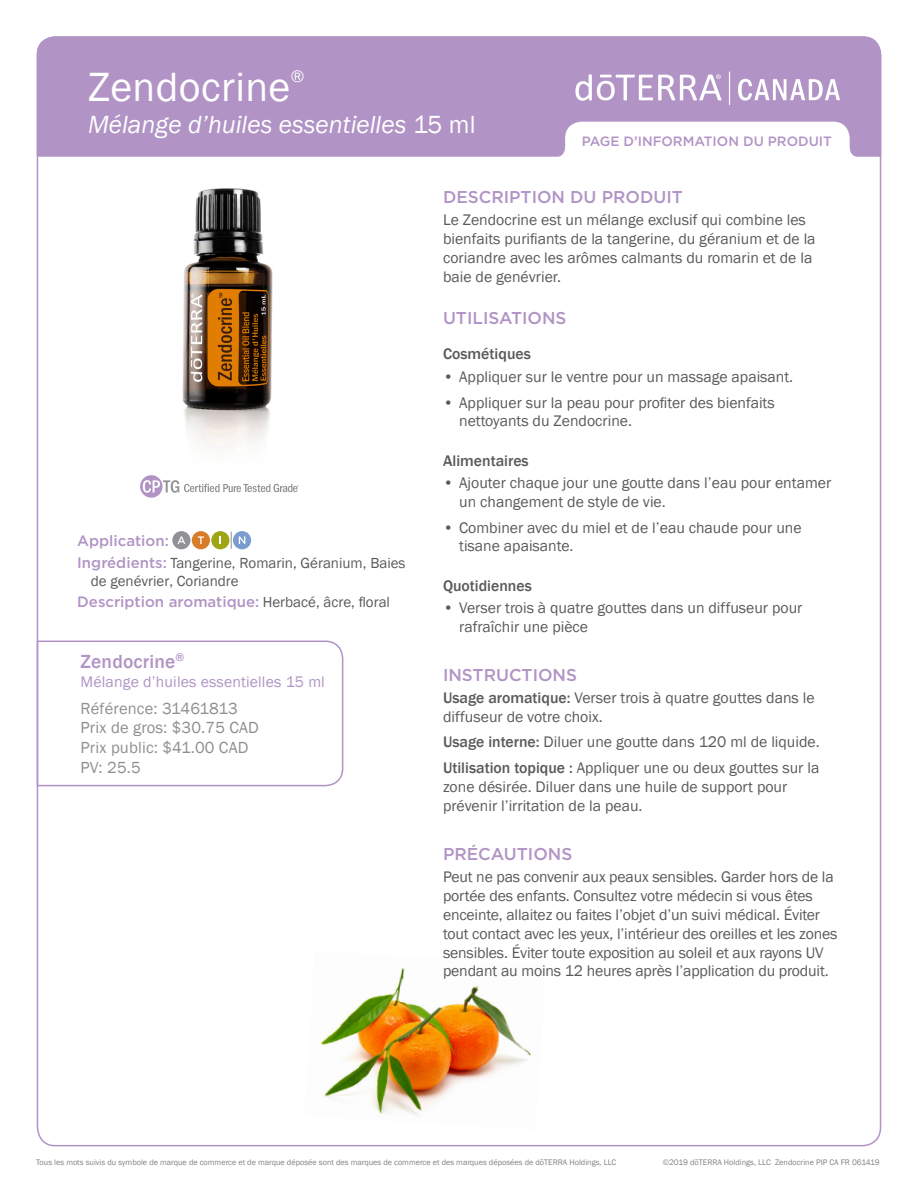
<style>
.page{position:relative;width:918px;height:1188px;background:#fff}
.page>*{position:absolute;margin:0;border:0;box-sizing:border-box;transform-origin:0 0}
.t1{font:42px "Franklin Gothic";letter-spacing:.01em;color:#fff}
.t2{font:italic 25.5px "Franklin Gothic";color:#fff}
.Tag_H1{font:500 19.5px "Franklin Gothic";letter-spacing:.01em;color:#b194c5}
.t3{font:17.55px "Franklin Gothic";color:#fff}
.Purple_Headers{font:500 17.1px "Gotham";color:#b194c5}
.Tag_details{font:16.5px "Franklin Gothic";letter-spacing:.01em;color:#8d8f92}
.Body{font:15.75px/18.9px "Franklin Gothic";color:#5a5a5d}
.Directions_Bold_Attr{font:15.75px/18.9px "Franklin Gothic";color:#5a5a5d}
.Uses__Cosmetic__Food{font:500 15.75px "Franklin Gothic";color:#5a5a5d}
.Tag_H2{font:15.75px "Franklin Gothic";letter-spacing:.01em;color:#b194c5}
.Oil_Attribute_Panel{font:15px/18px "Franklin Gothic";color:#5a5a5d}
.Oil_Attribute_Panel-2{font:500 15px "Gotham";color:#b194c5}
.Purple_Headers-2{font:500 13.5px "Gotham";color:#b194c5}
.t4{font:8.25px "Franklin Gothic";color:#808285}
.s1{font-style:normal}
.s2{font-family:"Gotham";font-weight:500;color:#b194c5}
.s3{font-family:"Franklin Gothic";font-weight:400;color:#5a5a5d}
.s4{font-weight:500}
</style>
<div class="page">
<div style="left:37px;top:36px;width:844px;height:121px;background:#b194c5"></div>
<svg style="left:554px;top:122px;width:307px;height:35px"></svg>
<svg style="left:738px;top:79px;width:102px;height:22px"></svg>
<svg style="left:575px;top:74px;width:146px;height:27px"></svg>
<hr style="left:729px;top:71px;width:1px;height:34px;background:#fff">
<svg style="left:231px;top:532px;width:1px;height:17px"></svg>
<div style="left:172px;top:531px;width:19px;height:18px;background:#919295;border-radius:50%"></div>
<svg style="left:177px;top:536px;width:8px;height:8px"></svg>
<div style="left:192px;top:531px;width:18px;height:18px;background:#d77c29;border-radius:50%"></div>
<svg style="left:198px;top:536px;width:6px;height:8px"></svg>
<div style="left:211px;top:531px;width:18px;height:18px;background:#9ea615;border-radius:50%"></div>
<div style="left:233px;top:531px;width:18px;height:18px;background:#799cd1;border-radius:50%"></div>
<svg style="left:239px;top:536px;width:6px;height:8px"></svg>
<svg style="left:36px;top:640px;width:308px;height:147px"></svg>
<img style="left:182px;top:188px;width:91px;height:258px">
<img style="left:320px;top:967px;width:211px;height:149px">
<svg style="left:140px;top:475px;width:159px;height:23px"></svg>
<p class="t1" style="left:88px;top:61px;width:204px">Zendocrine</p>
<p class="t3" style="left:291px;top:65px;width:15px">®</p>
<p class="t2" style="left:88px;top:109px;width:389px">Mélange d’huiles essentielles <span class="s1">15 ml</span></p>
<p class="Purple_Headers-2" style="left:582px;top:132px;width:252px">PAGE D’INFORMATION DU PRODUIT</p>
<p class="Oil_Attribute_Panel-2" style="left:77px;top:531px;width:93px">Application:</p>
<p class="Oil_Attribute_Panel" style="left:91px;top:554px;width:316px;text-indent:-14px"><span class="s2">Ingrédients:</span> Tangerine, Romarin, Géranium, Baies de genévrier, Coriandre</p>
<p class="Oil_Attribute_Panel-2" style="left:77px;top:592px;width:314px">Description aromatique: <span class="s3">Herbacé, âcre, floral</span></p>
<p class="Tag_H1" style="left:81px;top:649px;width:105px">Zendocrine<sup>®</sup></p>
<p class="Tag_H2" style="left:81px;top:672px;width:246px">Mélange d’huiles essentielles 15 ml</p>
<p class="Tag_details" style="left:81px;top:698px;width:159px">Référence: 31461813</p>
<p class="Tag_details" style="left:81px;top:718px;width:180px">Prix de gros: $30.75 CAD</p>
<p class="Tag_details" style="left:81px;top:737px;width:169px">Prix public: $41.00 CAD</p>
<p class="Tag_details" style="left:81px;top:757px;width:62px">PV: 25.5</p>
<p class="Purple_Headers" style="left:443px;top:185px;width:241px">DESCRIPTION DU PRODUIT</p>
<p class="Body" style="left:443px;top:211px;width:374px">Le Zendocrine est un mélange exclusif qui combine les bienfaits purifiants de la tangerine, du géranium et de la coriandre avec les arômes calmants du romarin et de la baie de genévrier.</p>
<p class="Purple_Headers" style="left:443px;top:306px;width:125px">UTILISATIONS</p>
<p class="Uses__Cosmetic__Food" style="left:443px;top:344px;width:89px">Cosmétiques</p>
<p class="Body" style="left:443px;top:367px;width:352px">• Appliquer sur le ventre pour un massage apaisant.</p>
<p class="Body" style="left:459px;top:393px;width:317px;text-indent:-16px">• Appliquer sur la peau pour profiter des bienfaits nettoyants du Zendocrine.</p>
<p class="Uses__Cosmetic__Food" style="left:443px;top:451px;width:87px">Alimentaires</p>
<p class="Body" style="left:459px;top:474px;width:374px;text-indent:-16px">• Ajouter chaque jour une goutte dans l’eau pour entamer un changement de style de vie.</p>
<p class="Body" style="left:459px;top:518px;width:344px;text-indent:-16px">• Combiner avec du miel et de l’eau chaude pour une tisane apaisante.</p>
<p class="Uses__Cosmetic__Food" style="left:443px;top:576px;width:90px">Quotidiennes</p>
<p class="Body" style="left:459px;top:599px;width:345px;text-indent:-16px">• Verser trois à quatre gouttes dans un diffuseur pour rafraîchir une pièce</p>
<p class="Purple_Headers" style="left:443px;top:663px;width:136px">INSTRUCTIONS</p>
<p class="Directions_Bold_Attr" style="left:443px;top:689px;width:373px"><span class="s4">Usage aromatique:</span> Verser trois à quatre gouttes dans le diffuseur de votre choix.</p>
<p class="Directions_Bold_Attr" style="left:443px;top:733px;width:378px"><span class="s4">Usage interne:</span> Diluer une goutte dans 120 ml de liquide.</p>
<p class="Directions_Bold_Attr" style="left:443px;top:759px;width:378px"><span class="s4">Utilisation topique :</span> Appliquer une ou deux gouttes sur la zone désirée. Diluer dans une huile de support pour prévenir l’irritation de la peau.</p>
<p class="Purple_Headers" style="left:443px;top:842px;width:131px">PRÉCAUTIONS</p>
<p class="Body" style="left:443px;top:868px;width:396px">Peut ne pas convenir aux peaux sensibles. Garder hors de la portée des enfants. Consultez votre médecin si vous êtes enceinte, allaitez ou faites l’objet d’un suivi médical. Éviter tout contact avec les yeux, l’intérieur des oreilles et les zones sensibles. Éviter toute exposition au soleil et aux rayons UV pendant au moins 12 heures après l’application du produit.</p>
<p class="t4" style="left:36px;top:1157px;width:582px">Tous les mots suivis du symbole de marque de commerce et de marque déposée sont des marques de commerce et des marques déposées de dōTERRA Holdings, LLC</p>
<p class="t4" style="left:663px;top:1157px;width:219px">©2019 dōTERRA Holdings, LLC Zendocrine PIP CA FR 061419</p>
</div>
